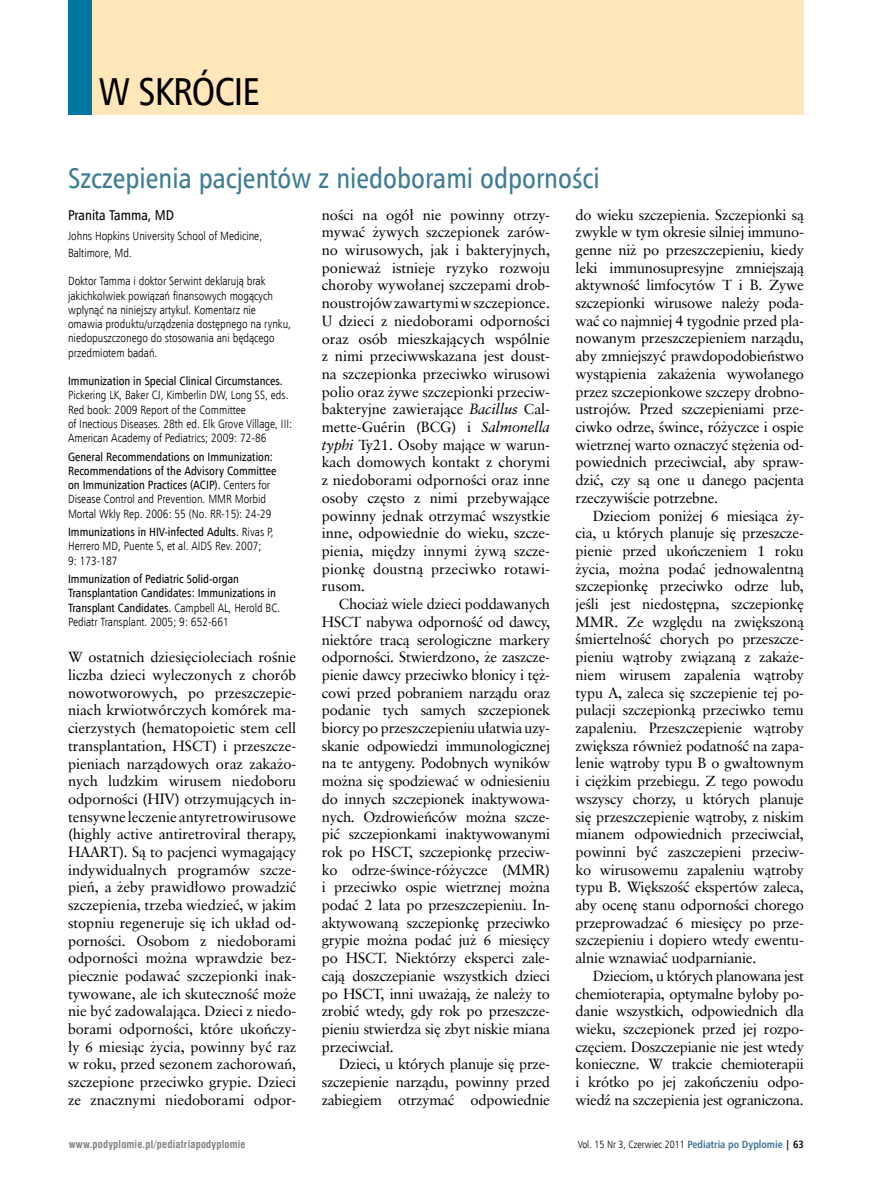
<style>
.page{position:relative;width:872px;height:1191px;background:#fff}
.page>*{position:absolute;margin:0;border:0;box-sizing:border-box;transform-origin:0 0}
.t1{font:39px "Humnst 777 Cn EU";letter-spacing:-.02em;color:#000}
.t2{font:28.5px "Humnst 777 Cn EU";color:#3e7c94}
.t3{font:14.7px/17.7px "Class Garmnd EU";letter-spacing:-.015em;color:#000;text-align:justify}
.t4{font:14.25px "Humnst 777 Cn EU";color:#000}
.t5{font:12px/14.2px "Humnst 777 Lt Cn EU";color:#000}
.t6{font:12px/14.2px "Humnst 777 Cn EU";color:#000}
.t7{font:10.5px "Humnst 777 Lt Cn EU";color:#000}
.t8{font:700 10.5px "Swis 721 Cn EU";letter-spacing:.02em;color:#808285}
.s1{font-family:"Humnst 777 Lt Cn EU"}
.s2{font-style:italic}
.s3{font-family:"Humnst 777 Cn EU";font-weight:700;color:#3d7397}
.s4{font-family:"Humnst 777 Cn EU";font-weight:700}
</style>
<div class="page">
<div style="left:68px;top:0;width:736px;height:114px;background:#ffe7b9"></div>
<div style="left:68px;top:0;width:24px;height:114px;background:#0076a3"></div>
<h1 class="t1" style="left:98px;top:67px;width:163px">w skrócie</h1>
<h2 class="t2" style="left:68px;top:160px;width:533px">szczepienia pacjentów z niedoborami odporności</h2>
<p class="t4" style="left:68px;top:206px;width:108px">Pranita Tamma, MD</p>
<p class="t5" style="left:68px;top:228px;width:196px;line-height:16.5px">Johns Hopkins University School of Medicine,<br>Baltimore, Md.</p>
<p class="t5" style="left:68px;top:274px;width:224px">Doktor Tamma i doktor Serwint deklarują brak jakichkolwiek powiązań finansowych mogących wpłynąć na niniejszy artykuł. Komentarz nie omawia produktu/urządzenia dostępnego na rynku, niedopuszczonego do stosowania ani będącego przedmiotem badań.</p>
<p class="t6" style="left:68px;top:374px;width:216px">Immunization in Special Clinical Circumstances.</p>
<p class="t5" style="left:68px;top:388px;width:225px">Pickering LK, Baker CJ, Kimberlin DW, Long SS, eds.<br>Red book: 2009 Report of the Committee<br>of Inectious Diseases. 28th ed. Elk Grove Village, III:<br>American Academy of Pediatrics; 2009: 72-86</p>
<p class="t6" style="left:68px;top:449px;width:210px">General Recommendations on Immunization:<br>Recommendations of the Advisory Committee on Immunization Practices (ACIP). <span class="s1">Centers for</span></p>
<p class="t5" style="left:68px;top:492px;width:205px">Disease Control and Prevention. MMR Morbid<br>Mortal Wkly Rep. 2006: 55 (No. RR-15): 24-29</p>
<p class="t6" style="left:68px;top:525px;width:207px">Immunizations in HIV-infected Adults. <span class="s1">Rivas P,</span></p>
<p class="t5" style="left:68px;top:539px;width:195px">Herrero MD, Puente S, et al. AIDS Rev. 2007;<br>9: 173-187</p>
<p class="t6" style="left:68px;top:572px;width:214px">Immunization of Pediatric Solid-organ<br>Transplantation Candidates: Immunizations in<br>Transplant Candidates. <span class="s1">Campbell AL, Herold BC.</span></p>
<p class="t5" style="left:68px;top:614px;width:162px">Pediatr Transplant. 2005; 9: 652-661</p>
<p class="t3" style="left:68px;top:648px;width:230px">W ostatnich dziesięcioleciach rośnie liczba dzieci wyleczonych z chorób nowotworowych, po przeszczepie&shy;niach krwiotwórczych komórek ma&shy;cierzystych (hematopoietic stem cell transplantation, HSCT) i przeszcze&shy;pieniach narządowych oraz zakażo&shy;nych ludzkim wirusem niedoboru odporności (HIV) otrzymujących in&shy;tensywne leczenie antyretrowirusowe (highly active antiretroviral therapy, HAART). Są to pacjenci wymagający indywidualnych programów szcze&shy;pień, a żeby prawidłowo prowadzić szczepienia, trzeba wiedzieć, w jakim stopniu regeneruje się ich układ od&shy;porności. Osobom z niedoborami odporności można wprawdzie bez&shy;piecznie podawać szczepionki inak&shy;tywowane, ale ich skuteczność może nie być zadowalająca. Dzieci z niedo&shy;borami odporności, które ukończy&shy;ły 6 miesiąc życia, powinny być raz w roku, przed sezonem zachorowań, szczepione przeciwko grypie. Dzieci ze znacznymi niedoborami odpor-</p>
<p class="t8" style="left:69px;top:1138px;width:178px">www.podyplomie.pl/pediatriapodyplomie</p>
<p class="t3" style="left:322px;top:206px;width:230px">ności na ogół nie powinny otrzy&shy;mywać żywych szczepionek zarów&shy;no wirusowych, jak i bakteryjnych, ponieważ istnieje ryzyko rozwoju choroby wywołanej szczepami drob&shy;noustrojów zawartymi w szczepionce.<br>U dzieci z niedoborami odporności oraz osób mieszkających wspólnie z nimi przeciwwskazana jest doust&shy;na szczepionka przeciwko wirusowi polio oraz żywe szczepionki przeciw&shy;bakteryjne zawierające <span class="s2">Bacillus</span> Cal&shy;mette-Guérin (BCG) i <span class="s2">Salmonella typhi</span> Ty21. Osoby mające w warun&shy;kach domowych kontakt z chorymi z niedoborami odporności oraz inne osoby często z nimi przebywające powinny jednak otrzymać wszystkie inne, odpowiednie do wieku, szcze&shy;pienia, między innymi żywą szcze&shy;pionkę doustną przeciwko rotawi&shy;rusom.</p>
<p class="t3" style="left:322px;top:595px;width:230px;text-indent:17px">Chociaż wiele dzieci poddawanych HSCT nabywa odporność od dawcy, niektóre tracą serologiczne markery odporności. Stwierdzono, że zaszcze&shy;pienie dawcy przeciwko błonicy i tęż&shy;cowi przed pobraniem narządu oraz podanie tych samych szczepionek biorcy po przeszczepieniu ułatwia uzy&shy;skanie odpowiedzi immunologicznej na te antygeny. Podobnych wyników można się spodziewać w odniesieniu do innych szczepionek inaktywowa&shy;nych. Ozdrowieńców można szcze&shy;pić szczepionkami inaktywowanymi rok po HSCT, szczepionkę przeciw&shy;ko odrze-śwince-różyczce (MMR) i przeciwko ospie wietrznej można podać 2 lata po przeszczepieniu. In&shy;aktywowaną szczepionkę przeciwko grypie można podać już 6 miesięcy po HSCT. Niektórzy eksperci zale&shy;cają doszczepianie wszystkich dzieci po HSCT, inni uważają, że należy to zrobić wtedy, gdy rok po przeszcze&shy;pieniu stwierdza się zbyt niskie miana przeciwciał.</p>
<p class="t3" style="left:322px;top:1055px;width:230px;text-indent:17px">Dzieci, u których planuje się prze&shy;szczepienie narządu, powinny przed zabiegiem otrzymać odpowiednie</p>
<p class="t3" style="left:575px;top:205px;width:230px">do wieku szczepienia. Szczepionki są zwykle w tym okresie silniej immuno&shy;genne niż po przeszczepieniu, kiedy leki immunosupresyjne zmniejszają aktywność limfocytów T i B. Żywe szczepionki wirusowe należy poda&shy;wać co najmniej 4 tygodnie przed pla&shy;nowanym przeszczepieniem narządu, aby zmniejszyć prawdopodobieństwo wystąpienia zakażenia wywołanego przez szczepionkowe szczepy drobno&shy;ustrojów. Przed szczepieniami prze&shy;ciwko odrze, śwince, różyczce i ospie wietrznej warto oznaczyć stężenia od&shy;powiednich przeciwciał, aby spraw&shy;dzić, czy są one u danego pacjenta rzeczywiście potrzebne.</p>
<p class="t3" style="left:575px;top:506px;width:230px;text-indent:17px">Dzieciom poniżej 6 miesiąca ży&shy;cia, u których planuje się przeszcze&shy;pienie przed ukończeniem 1 roku życia, można podać jednowalentną szczepionkę przeciwko odrze lub, jeśli jest niedostępna, szczepionkę MMR. Ze względu na zwiększoną śmiertelność chorych po przeszcze&shy;pieniu wątroby związaną z zakaże&shy;niem wirusem zapalenia wątroby typu A, zaleca się szczepienie tej po&shy;pulacji szczepionką przeciwko temu zapaleniu. Przeszczepienie wątroby zwiększa również podatność na zapa&shy;lenie wątroby typu B o gwałtownym i ciężkim przebiegu. Z tego powodu wszyscy chorzy, u których planuje się przeszczepienie wątroby, z niskim mianem odpowiednich przeciwciał, powinni być zaszczepieni przeciw&shy;ko wirusowemu zapaleniu wątroby typu B. Większość ekspertów zaleca, aby ocenę stanu odporności chorego przeprowadzać 6 miesięcy po prze&shy;szczepieniu i dopiero wtedy ewentu&shy;alnie wznawiać uodparnianie.</p>
<p class="t3" style="left:575px;top:967px;width:230px;text-indent:17px">Dzieciom, u których planowana jest chemioterapia, optymalne byłoby po&shy;danie wszystkich, odpowiednich dla wieku, szczepionek przed jej rozpo&shy;częciem. Doszczepianie nie jest wtedy konieczne. W trakcie chemioterapii i krótko po jej zakończeniu odpo&shy;wiedź na szczepienia jest ograniczona.</p>
<p class="t7" style="left:577px;top:1137px;width:228px">Vol. 15 Nr 3, Czerwiec 2011 <span class="s3">Pediatria po Dyplomie</span> <span class="s4">| 63</span></p>
</div>
